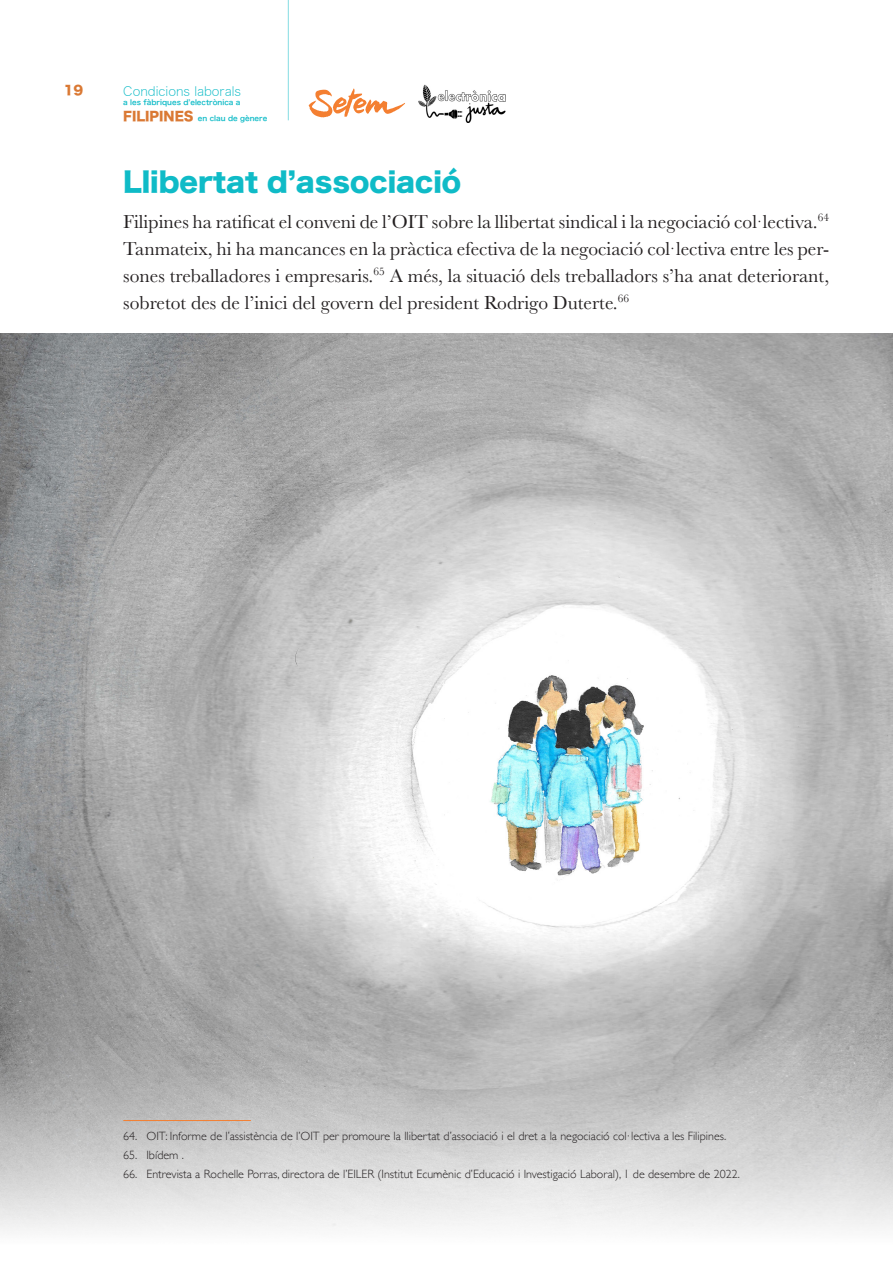
<style>
.page{position:relative;width:893px;height:1263px;background:#fff}
.page>*{position:absolute;margin:0;border:0;box-sizing:border-box;transform-origin:0 0}
.Body_Text{font:27px "Hira Kaku Std N W8";color:#0fbbc7}
.t1{font:19.5px/27px "Baskerville";color:#231f20;text-align:justify}
.t2{font:12.75px "Hiragino Sans W1";color:#0fbbc7}
.t3{font:12.75px "Hira Kaku Std N W8";color:#da7934}
.t4{font:300 12px "Gill Sans";color:#231f20}
.t5{font:7.2px/15.8px "Hira Kaku Pro N W6";color:#0fbbc7}
.s1{font-family:"Hira Kaku Std N W8";font-size:12.75px;color:#da7934}
</style>
<div class="page">
<svg style="left:309px;top:89px;width:96px;height:28px"></svg>
<hr style="left:288px;top:0;width:1px;height:120px;background:#0fbbc7">
<img style="left:418px;top:84px;width:88px;height:39px">
<img style="left:0;top:334px;width:893px;height:656px">
<svg style="left:0;top:990px;width:893px;height:241px"></svg>
<hr style="left:123px;top:1120px;width:128px;height:1px;background:#f47f31">
<p class="t3" style="left:64px;top:83px;width:21px">19</p>
<p class="t2" style="left:123px;top:80px;width:119px">Condicions laborals</p>
<p class="t5" style="left:123px;top:95px;width:146px">a les fàbriques d’electrònica a<br><span class="s1">FILIPINES</span> en clau de gènere</p>
<p class="Body_Text" style="left:123px;top:167px;width:339px">Llibertat d’associació</p>
<p class="t1" style="left:123px;top:208px;width:707px">Filipines ha ratificat el conveni de l’OIT sobre la llibertat sindical i la negociació col· lectiva.<sup>64<br></sup>Tanmateix, hi ha mancances en la pràctica efectiva de la negociació col· lectiva entre les per&shy;sones treballadores i empresaris.<sup>65</sup> A més, la situació dels treballadors s’ha anat deteriorant, sobretot des de l’inici del govern del president Rodrigo Duterte.<sup>66</sup></p>
<p class="t4" style="left:123px;top:1126px;width:604px">64. OIT: Informe de l’assistència de l’OIT per promoure la llibertat d’associació i el dret a la negociació col· lectiva a les Filipines.</p>
<p class="t4" style="left:123px;top:1145px;width:62px">65. Ibídem .</p>
<p class="t4" style="left:123px;top:1164px;width:618px">66. Entrevista a Rochelle Porras, directora de l’EILER (Institut Ecumènic d’Educació i Investigació Laboral), 1 de desembre de 2022.</p>
</div>
